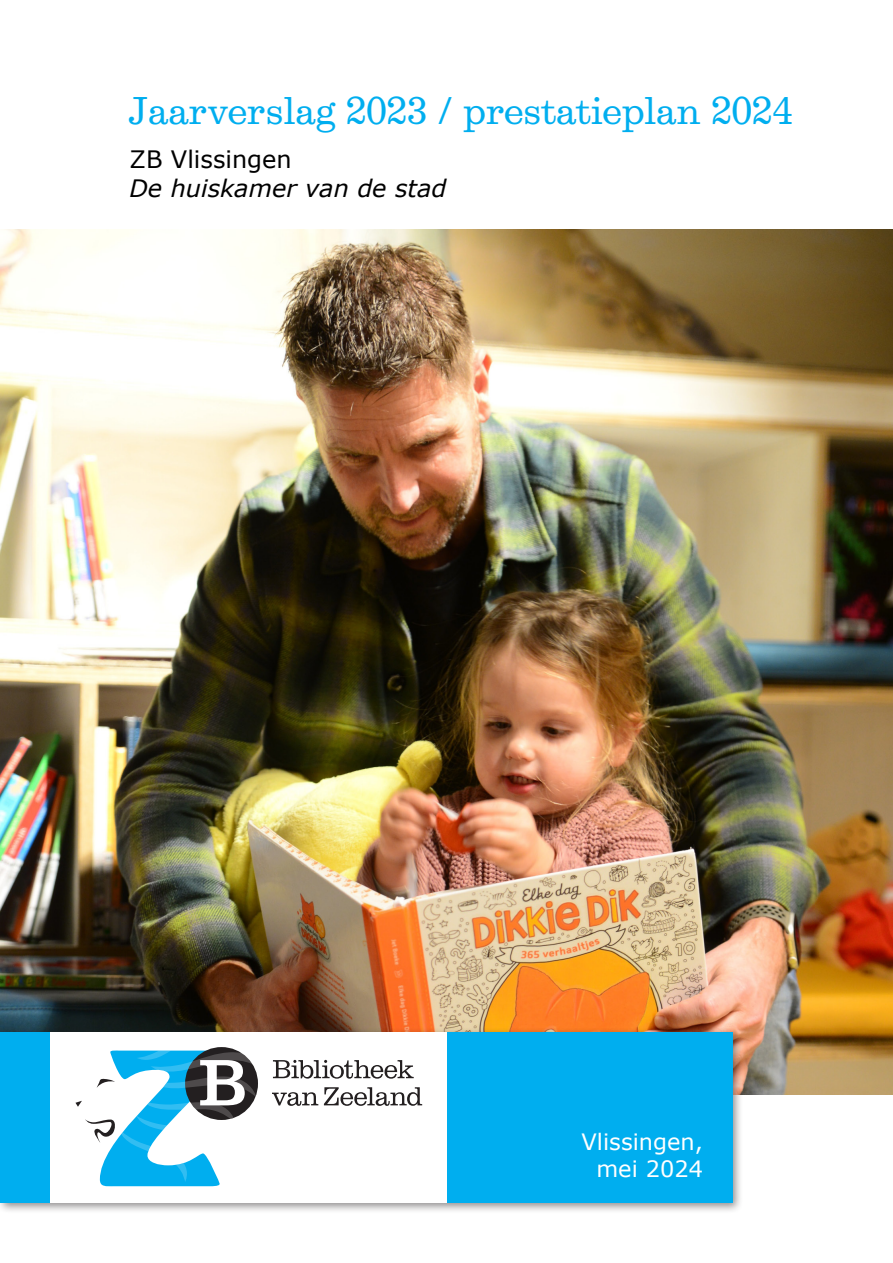
<style>
.page{position:relative;width:893px;height:1263px;background:#fff}
.page>*{position:absolute;margin:0;border:0;box-sizing:border-box;transform-origin:0 0}
.Hoofdstuk{font:40.5px "Egizio Rgl";color:#00aeef}
.t1{font:italic 24px "Verdana";color:#000}
.t2{font:24px "Verdana";color:#000}
.t3{font:22.5px "Verdana";color:#fff}
</style>
<div class="page">
<img style="left:0;top:230px;width:893px;height:864px">
<div style="left:0;top:1028px;width:744px;height:186px;background:#231f20;opacity:.5"></div>
<div style="left:1px;top:1033px;width:731px;height:170px;background:#fff"></div>
<div style="left:447px;top:1033px;width:285px;height:170px;background:#00aeef"></div>
<div style="left:0;top:1033px;width:50px;height:170px;background:#00aeef"></div>
<svg style="left:75px;top:1050px;width:181px;height:137px"></svg>
<svg style="left:273px;top:1060px;width:141px;height:19px"></svg>
<svg style="left:272px;top:1092px;width:46px;height:14px"></svg>
<svg style="left:324px;top:1087px;width:98px;height:19px"></svg>
<p class="Hoofdstuk" style="left:130px;top:87px;width:665px">Jaarverslag 2023 / prestatieplan 2024</p>
<p class="t2" style="left:130px;top:143px;width:164px">ZB Vlissingen</p>
<p class="t1" style="left:130px;top:172px;width:318px">De huiskamer van de stad</p>
<p class="t3" style="left:582px;top:1126px;width:123px">Vlissingen,</p>
<p class="t3" style="left:596px;top:1153px;width:108px">mei 2024</p>
</div>
